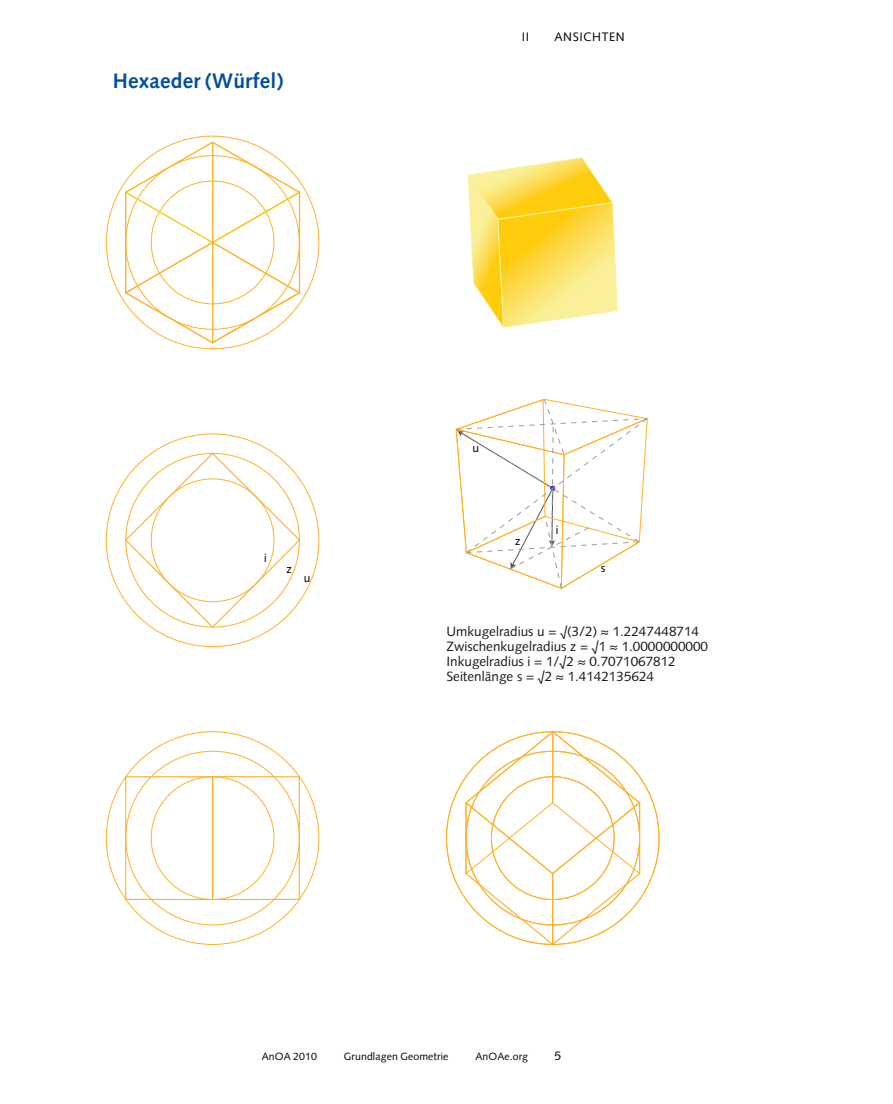
<style>
.page{position:relative;width:893px;height:1104px;background:#fff}
.page>*{position:absolute;margin:0;border:0;box-sizing:border-box;transform-origin:0 0}
.t1{font:700 21px "Syntax LT";letter-spacing:.01em;color:#00509e}
.t2{font:13.5px/15px "Syntax LT";color:#19181a}
.t3{font:12.3px "Syntax LT";color:#000}
.t4{font:12px "Syntax LT";color:#000}
.t5{font:10.5px "Syntax LT";letter-spacing:.01em;color:#000}
</style>
<div class="page">
<svg style="left:123px;top:140px;width:178px;height:204px"></svg>
<svg style="left:124px;top:452px;width:177px;height:176px"></svg>
<div style="left:125px;top:776px;width:88px;height:124px;border:1px solid #ffb128"></div>
<div style="left:212px;top:776px;width:88px;height:124px;border:1px solid #ffb128"></div>
<svg style="left:467px;top:157px;width:151px;height:171px"></svg>
<svg style="left:455px;top:398px;width:193px;height:191px"></svg>
<svg style="left:446px;top:796px;width:214px;height:84px"></svg>
<svg style="left:454px;top:730px;width:197px;height:216px"></svg>
<h1 class="t1" style="left:113px;top:69px;width:172px">Hexaeder (Würfel)</h1>
<p class="t3" style="left:522px;top:29px;width:9px">II</p>
<p class="t3" style="left:554px;top:29px;width:33px">Ansichte</p>
<p class="t3" style="left:616px;top:29px;width:10px">n</p>
<p class="t4" style="left:264px;top:550px;width:4px">i</p>
<p class="t4" style="left:287px;top:562px;width:7px">z</p>
<p class="t4" style="left:304px;top:571px;width:8px">u</p>
<p class="t4" style="left:472px;top:441px;width:8px">u</p>
<p class="t4" style="left:515px;top:533px;width:7px">z</p>
<p class="t4" style="left:556px;top:522px;width:4px">i</p>
<p class="t4" style="left:601px;top:561px;width:6px">s</p>
<p class="t2" style="left:446px;top:623px;width:263px">Umkugelradius u = √(3/2) ≈ 1.2247448714<br>Zwischenkugelradius z = √1 ≈ 1.0000000000<br>Inkugelradius i = 1/√2 ≈ 0.7071067812<br>Seitenlänge s = √2 ≈ 1.4142135624</p>
<p class="t5" style="left:262px;top:1050px;width:57px">AnOA 2010</p>
<p class="t5" style="left:344px;top:1050px;width:106px">Grundlagen Geometrie</p>
<p class="t5" style="left:475px;top:1050px;width:54px">AnOAe.org</p>
<p class="t3" style="left:554px;top:1048px;width:8px">5</p>
</div>
